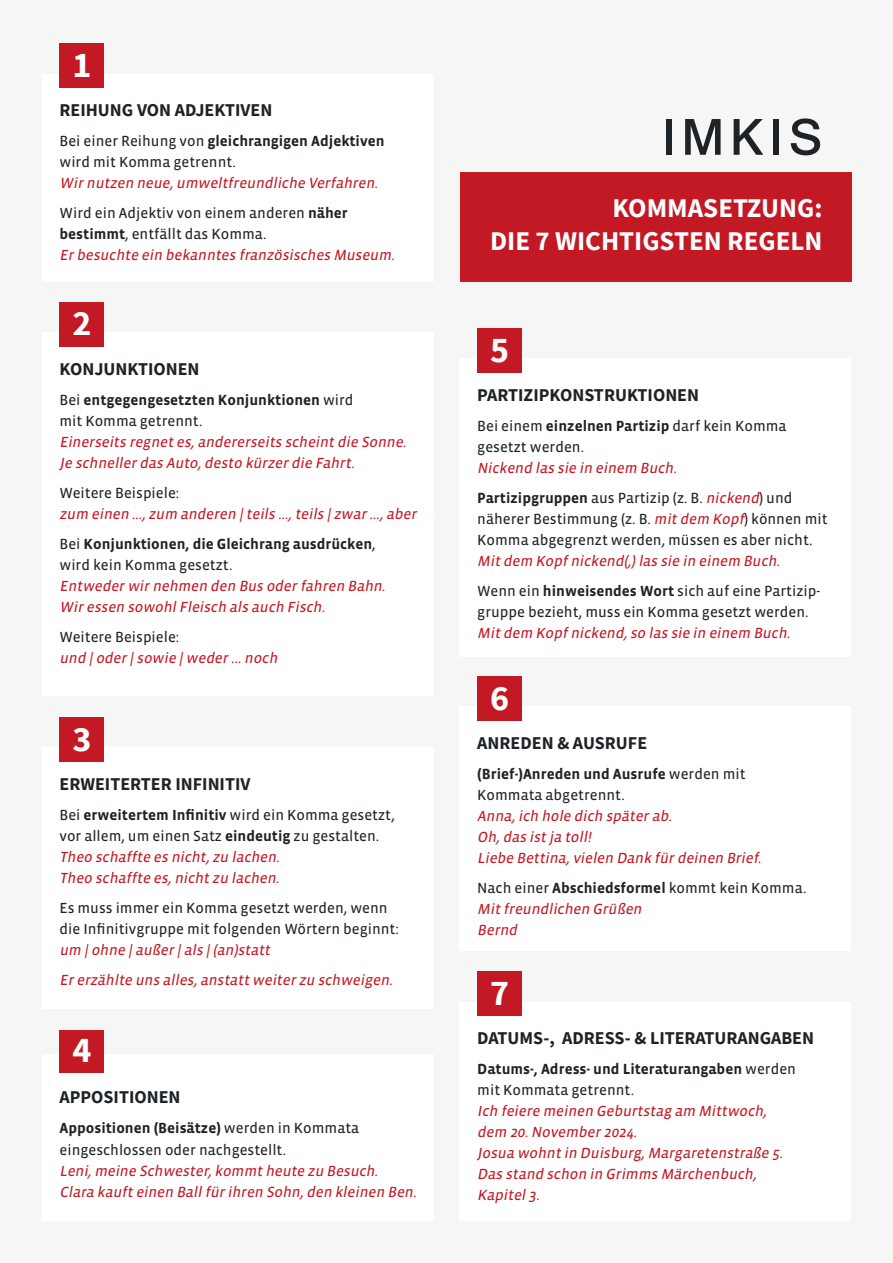
<style>
.page{position:relative;width:893px;height:1263px;background:#f6f6f6}
.page>*{position:absolute;margin:0;border:0;box-sizing:border-box;transform-origin:0 0}
.t1{font:700 54px "Shruti";letter-spacing:.1em;color:#1e2327}
.t2{font:700 36px "Source Sans Pro";color:#fff}
.t3{font:700 27px/32.4px "Source Sans Pro";color:#fff;text-align:right}
.t4{font:700 18px "Source Sans Pro";color:#1e2327}
.t5{font:italic 15px/21px "Vista Sans Reg";color:#c31924}
.t6{font:15px/21px "Vista Sans Reg";color:#1e2327}
.t7{font:700 15px "Vista Sans";color:#1e2327}
.s1{font-family:"Vista Sans Reg";font-weight:400}
.s2{font-style:normal;color:#1e2327}
.s3{font-family:"Vista Sans";font-weight:700;font-style:normal;color:#1e2327}
.s4{font-family:"Vista Sans";font-weight:700}
.s5{font-style:italic;color:#c31924}
</style>
<div class="page">
<div style="left:460px;top:172px;width:391px;height:109px;background:#c31924"></div>
<div style="left:43px;top:74px;width:391px;height:208px;background:#fff"></div>
<div style="left:60px;top:43px;width:44px;height:45px;background:#c31924"></div>
<div style="left:43px;top:1054px;width:391px;height:166px;background:#fff"></div>
<div style="left:60px;top:1030px;width:44px;height:42px;background:#c31924"></div>
<div style="left:43px;top:332px;width:391px;height:364px;background:#fff"></div>
<div style="left:60px;top:302px;width:44px;height:44px;background:#c31924"></div>
<div style="left:43px;top:748px;width:391px;height:261px;background:#fff"></div>
<div style="left:60px;top:717px;width:44px;height:45px;background:#c31924"></div>
<div style="left:459px;top:359px;width:391px;height:298px;background:#fff"></div>
<div style="left:477px;top:328px;width:45px;height:45px;background:#c31924"></div>
<div style="left:459px;top:707px;width:391px;height:244px;background:#fff"></div>
<div style="left:477px;top:676px;width:45px;height:45px;background:#c31924"></div>
<div style="left:459px;top:1002px;width:391px;height:218px;background:#fff"></div>
<div style="left:477px;top:971px;width:45px;height:45px;background:#c31924"></div>
<h2 class="t2" style="left:72px;top:41px;width:21px">1</h2>
<p class="t4" style="left:60px;top:98px;width:214px">REIHUNG VON ADJEKTIVEN</p>
<p class="t7" style="left:60px;top:134px;width:326px"><span class="s1">Bei einer Reihung von</span> gleichrangigen Adjektiven</p>
<p class="t6" style="left:60px;top:152px;width:178px">wird mit Komma getrennt.</p>
<p class="t5" style="left:60px;top:169px;width:323px;line-height:30px">Wir nutzen neue, umweltfreundliche Verfahren.<br><span class="s2">Wird ein Adjektiv von einem anderen</span> <span class="s3">näher</span></p>
<p class="t5" style="left:60px;top:224px;width:339px"><span class="s3">bestimmt</span><span class="s2">, entfällt das Komma.<br></span>Er besuchte ein bekanntes französisches Museum.</p>
<h2 class="t2" style="left:72px;top:299px;width:21px">2</h2>
<p class="t4" style="left:60px;top:356px;width:142px">KONJUNKTIONEN</p>
<p class="t7" style="left:60px;top:392px;width:296px"><span class="s1">Bei</span> entgegengesetzten Konjunktionen <span class="s1">wird</span></p>
<p class="t6" style="left:60px;top:410px;width:144px">mit Komma getrennt.</p>
<p class="t5" style="left:60px;top:431px;width:351px">Einerseits regnet es, andererseits scheint die Sonne.<br>Je schneller das Auto, desto kürzer die Fahrt.</p>
<p class="t6" style="left:60px;top:482px;width:121px">Weitere Beispiele:</p>
<p class="t5" style="left:60px;top:503px;width:361px">zum einen ..., zum anderen |teils ..., teils |zwar ..., aber</p>
<p class="t7" style="left:60px;top:536px;width:318px"><span class="s1">Bei</span> Konjunktionen, die Gleichrang ausdrücken<span class="s1">,</span></p>
<p class="t6" style="left:60px;top:554px;width:174px">wird kein Komma gesetzt.</p>
<p class="t5" style="left:60px;top:575px;width:330px">Entweder wir nehmen den Bus oder fahren Bahn.<br>Wir essen sowohlFleisch als auch Fisch.</p>
<p class="t6" style="left:60px;top:626px;width:121px">Weitere Beispiele:</p>
<p class="t5" style="left:60px;top:647px;width:222px">und |oder |sowie |weder ...noch</p>
<h2 class="t2" style="left:72px;top:714px;width:21px">3</h2>
<p class="t4" style="left:60px;top:772px;width:21px">ERWEITERTER</p>
<p class="t4" style="left:175px;top:772px;width:36px">INFINITIV</p>
<p class="t5" style="left:60px;top:805px;width:337px"><span class="s2">Bei</span> <span class="s3">erweitertem Infinitiv</span> <span class="s2">wird ein Komma gesetzt, vor allem, um einen Satz</span> <span class="s3">eindeutig</span> <span class="s2">zu gestalten.<br></span>Theo schaffte es nicht, zu lachen.<br>Theo schaffte es, nicht zu lachen.</p>
<p class="t6" style="left:60px;top:898px;width:341px">Es muss immer ein Komma gesetzt werden, wenn die Infinitivgruppe mit folgenden Wörtern beginnt:</p>
<p class="t5" style="left:60px;top:935px;width:337px;line-height:30px">um |ohne |außer |als |(an)statt<br>Er erzählte uns alles, anstatt weiter zu schweigen.</p>
<h2 class="t2" style="left:72px;top:1026px;width:21px">4</h2>
<p class="t4" style="left:60px;top:1085px;width:123px">APPOSITIONEN</p>
<p class="t7" style="left:60px;top:1120px;width:301px">Appositionen (Beisätze) <span class="s1">werden in Kommata</span></p>
<p class="t6" style="left:60px;top:1140px;width:228px">eingeschlossen oder nachgestellt.</p>
<p class="t5" style="left:60px;top:1161px;width:361px">Leni, meine Schwester, kommt heute zu Besuch.<br>Clara kauft einen Ballfür ihren Sohn, den kleinen Ben.</p>
<h1 class="t1" style="left:661px;top:105px;width:163px">IMKIS</h1>
<h3 class="t3" style="left:490px;top:192px;width:334px">KOMMASETZUNG:<br>DIE 7 WICHTIGSTEN REGELN</h3>
<h2 class="t2" style="left:490px;top:325px;width:21px">5</h2>
<p class="t4" style="left:477px;top:383px;width:95px">PARTIZIPKONSTRUKTIONEN</p>
<p class="t6" style="left:477px;top:416px;width:311px">Bei einem <span class="s4">einzelnen Partizip</span> darf kein Komma gesetzt werden.</p>
<p class="t5" style="left:477px;top:453px;width:317px;line-height:30px">Nickend las sie in einem Buch.<br><span class="s3">Partizipgruppen</span> <span class="s2">aus Partizip (z. B.</span> nickend<span class="s2">) und</span></p>
<p class="t6" style="left:477px;top:509px;width:352px">näherer Bestimmung (z. B. <span class="s5">mit dem Kopf</span>) können mit<br>Komma abgegrenzt werden, müssen es aber nicht.</p>
<p class="t5" style="left:477px;top:546px;width:344px;line-height:30px">Mit dem Kopf nickend(,)las sie in einem Buch.<br><span class="s2">Wenn ein</span> <span class="s3">hinweisendes Wort</span> <span class="s2">sich auf eine Partizip-</span></p>
<p class="t6" style="left:477px;top:602px;width:333px">gruppe bezieht, muss ein Komma gesetzt werden.</p>
<p class="t5" style="left:477px;top:623px;width:317px">Mit dem Kopf nickend, so las sie in einem Buch.</p>
<h2 class="t2" style="left:490px;top:673px;width:21px">6</h2>
<p class="t4" style="left:477px;top:731px;width:171px">ANREDEN &amp; AUSRUFE</p>
<p class="t7" style="left:477px;top:766px;width:270px">(Brief-)Anreden und Ausrufe <span class="s1">werden mit</span></p>
<p class="t6" style="left:477px;top:785px;width:149px">Kommata abgetrennt.</p>
<p class="t5" style="left:477px;top:806px;width:288px">Anna, ich hole dich später ab.<br>Oh, das ist ja toll!<br>Liebe Bettina, vielen Dank für deinen Brief.</p>
<p class="t5" style="left:477px;top:878px;width:331px"><span class="s2">Nach einer</span> <span class="s3">Abschiedsformel</span> <span class="s2">kommt kein Komma.<br></span>Mit freundlichen Grüßen<br>Bernd</p>
<h2 class="t2" style="left:490px;top:969px;width:21px">7</h2>
<p class="t4" style="left:477px;top:1026px;width:24px">DATUM</p>
<p class="t4" style="left:533px;top:1026px;width:51px">S-, ADRESS</p>
<p class="t4" style="left:625px;top:1026px;width:45px">- &amp; LITERAT</p>
<p class="t4" style="left:714px;top:1026px;width:101px">URANGABEN</p>
<p class="t7" style="left:477px;top:1062px;width:320px">Datums-, Adress- und Literaturangaben <span class="s1">werden</span></p>
<p class="t6" style="left:477px;top:1080px;width:158px">mit Kommata getrennt.</p>
<p class="t5" style="left:477px;top:1101px;width:310px">Ich feiere meinen Geburtstag am Mittwoch, dem 20.November 2024.<br>Josua wohnt in Duisburg, Margaretenstraße 5.<br>Das stand schon in Grimms Märchenbuch,<br>Kapitel3.</p>
</div>
